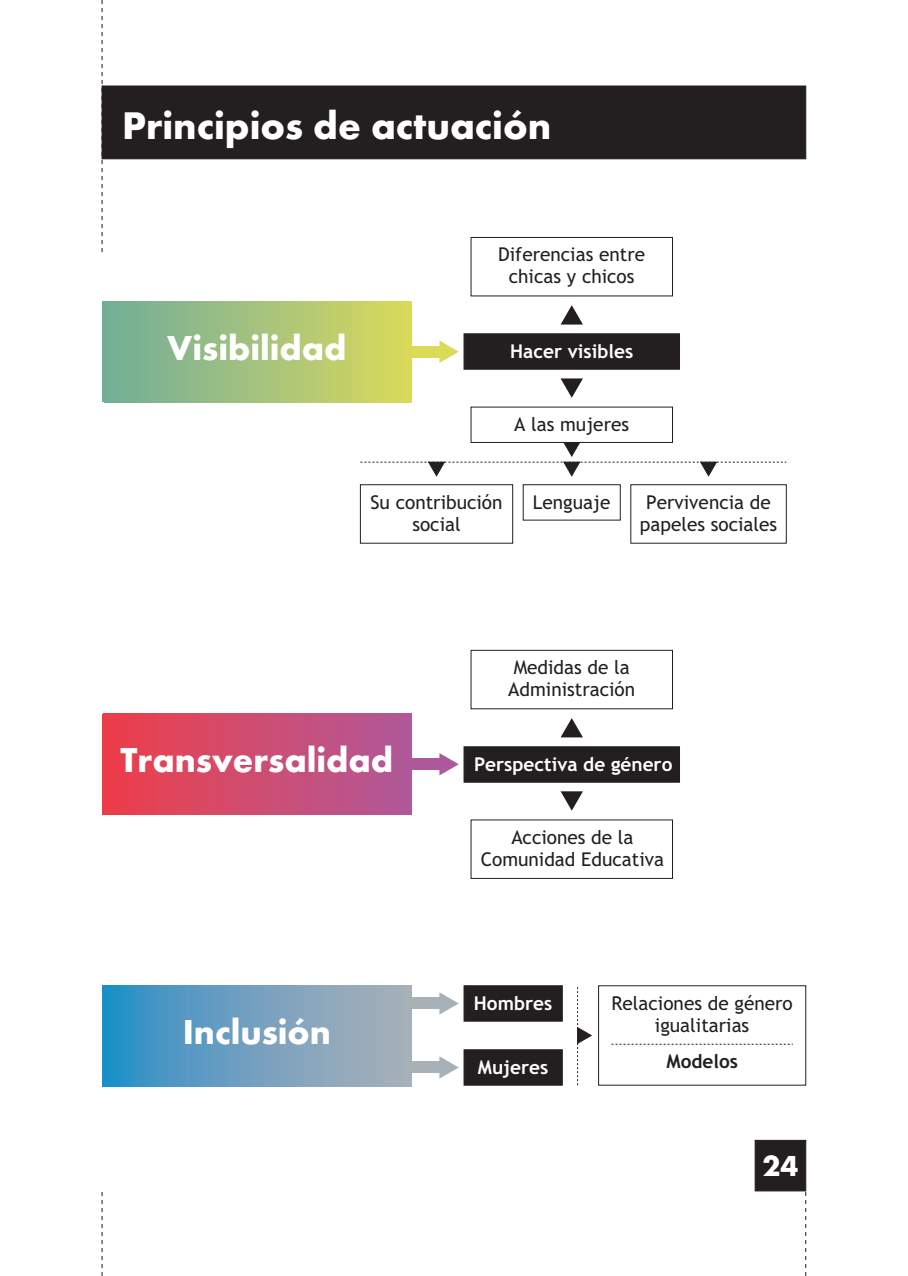
<style>
.page{position:relative;width:908px;height:1276px;background:#fff}
.page>*{position:absolute;margin:0;border:0;box-sizing:border-box;transform-origin:0 0}
.t1{font:700 40px "Futura T";color:#fff}
.t2{font:700 36px "Futura T";color:#fff}
.t3{font:700 30px "Futura T";color:#fff}
.t4{font:19px/22px "Trebuchet MS";color:#231f20;text-align:center}
.t5{font:19px "Trebuchet MS Bold";color:#fff}
.t6{font:19px "Trebuchet MS Bold";color:#231f20}
</style>
<div class="page">
<div style="left:101px;top:85px;width:704px;height:74px;background:#231f20;border:1px solid #231f20"></div>
<div style="left:754px;top:1139px;width:51px;height:52px;background:#231f20;border:1px solid #231f20"></div>
<svg style="left:101px;top:0;width:1px;height:252px"></svg>
<svg style="left:101px;top:1192px;width:1px;height:84px"></svg>
<div style="left:347px;top:758px;width:92px;height:12px;background:#ae589c"></div>
<svg style="left:439px;top:753px;width:19px;height:22px"></svg>
<hr style="left:102px;top:714px;width:2px;height:100px;background:#ee3b46">
<div style="left:104px;top:714px;width:307px;height:100px;background:linear-gradient(to right,#ee3e49,#b0599a)"></div>
<div style="left:463px;top:746px;width:216px;height:36px;background:#231f20;border:1px solid #231f20"></div>
<div style="left:470px;top:650px;width:202px;height:59px;border:1px solid #231f20"></div>
<svg style="left:561px;top:718px;width:21px;height:19px"></svg>
<svg style="left:560px;top:791px;width:22px;height:19px"></svg>
<div style="left:470px;top:819px;width:202px;height:60px;border:1px solid #231f20"></div>
<div style="left:384px;top:998px;width:55px;height:11px;background:#a8b1b7"></div>
<svg style="left:439px;top:992px;width:19px;height:22px"></svg>
<div style="left:384px;top:1062px;width:55px;height:11px;background:#a8b1b7"></div>
<svg style="left:439px;top:1056px;width:19px;height:22px"></svg>
<div style="left:102px;top:985px;width:162px;height:101px;background:linear-gradient(to right,#1e90c8,#7fa0c0)"></div>
<div style="left:264px;top:985px;width:147px;height:101px;background:linear-gradient(to right,#7ba1c0,#a8b1b8)"></div>
<div style="left:463px;top:985px;width:99px;height:36px;background:#231f20;border:1px solid #231f20"></div>
<div style="left:463px;top:1049px;width:99px;height:36px;background:#231f20;border:1px solid #231f20"></div>
<svg style="left:577px;top:987px;width:15px;height:98px"></svg>
<svg style="left:611px;top:1043px;width:181px;height:1px"></svg>
<div style="left:312px;top:346px;width:127px;height:11px;background:#dbdb55"></div>
<svg style="left:439px;top:340px;width:19px;height:23px"></svg>
<hr style="left:102px;top:301px;width:3px;height:101px;background:#70ae97">
<div style="left:105px;top:301px;width:306px;height:101px;background:linear-gradient(to right,#71ad9a,#d9d95c)"></div>
<div style="left:360px;top:484px;width:153px;height:59px;border:1px solid #231f20"></div>
<div style="left:630px;top:484px;width:156px;height:59px;border:1px solid #231f20"></div>
<div style="left:522px;top:484px;width:98px;height:36px;border:1px solid #231f20"></div>
<svg style="left:360px;top:441px;width:426px;height:36px"></svg>
<div style="left:470px;top:237px;width:202px;height:59px;border:1px solid #231f20"></div>
<div style="left:470px;top:407px;width:202px;height:36px;border:1px solid #231f20"></div>
<div style="left:463px;top:333px;width:216px;height:37px;background:#231f20;border:1px solid #231f20"></div>
<svg style="left:561px;top:305px;width:21px;height:19px"></svg>
<svg style="left:560px;top:378px;width:22px;height:20px"></svg>
<h1 class="t1" style="left:122px;top:109px;width:430px">Principios de actuación</h1>
<h2 class="t2" style="left:167px;top:333px;width:181px">Visibilidad</h2>
<p class="t4" style="left:498px;top:245px;width:148px">Diferencias entre chicas y chicos</p>
<p class="t5" style="left:510px;top:343px;width:124px">Hacer visibles</p>
<p class="t4" style="left:514px;top:415px;width:116px">A las mujeres</p>
<p class="t4" style="left:370px;top:492px;width:133px">Su contribución social</p>
<p class="t4" style="left:639px;top:492px;width:139px">Pervivencia de papeles sociales</p>
<p class="t4" style="left:532px;top:492px;width:79px">Lenguaje</p>
<p class="t4" style="left:508px;top:658px;width:128px;text-align:left">Medidas de la<br>Administración</p>
<h2 class="t2" style="left:120px;top:745px;width:274px">Transversalidad</h2>
<p class="t5" style="left:474px;top:756px;width:200px">Perspectiva de género</p>
<h2 class="t2" style="left:183px;top:1017px;width:150px">Inclusión</h2>
<p class="t4" style="left:480px;top:828px;width:185px">Acciones de la<br>Comunidad Educativa</p>
<p class="t5" style="left:473px;top:995px;width:80px">Hombres</p>
<p class="t4" style="left:611px;top:993px;width:183px">Relaciones de género igualitarias</p>
<p class="t5" style="left:477px;top:1059px;width:72px">Mujeres</p>
<p class="t6" style="left:666px;top:1054px;width:73px">Modelos</p>
<h3 class="t3" style="left:762px;top:1153px;width:37px">24</h3>
</div>
